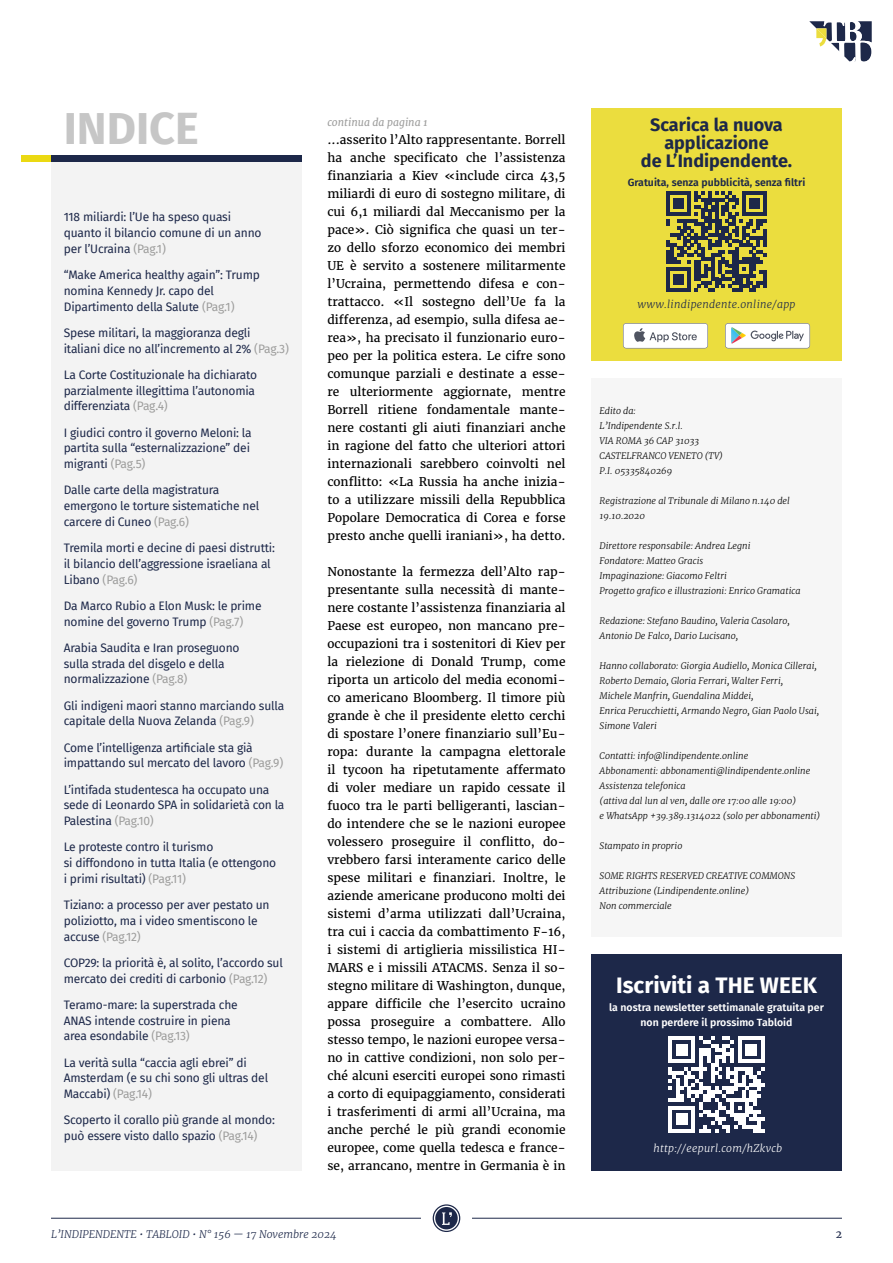
<style>
.page{position:relative;width:893px;height:1263px;background:#fff}
.page>*{position:absolute;margin:0;border:0;box-sizing:border-box;transform-origin:0 0}
.t1{font:700 45px "Fira Sans";color:#c6c6c6}
.t2{font:700 22.5px "Fira Sans";color:#fff}
.t3{font:700 18px/18px "Fira Sans";color:#1d2849;text-align:center}
.t4{font:12px/18px "Merriweather";color:#000;text-align:justify}
.t5{font:12px/15.8px "Fira Sans";letter-spacing:-.015em;color:#1d2849}
.t6{font:600 10.5px/15px "Fira Sans";color:#fff;text-align:center}
.t7{font:italic 300 10.5px "Merriweather";color:#1d2849}
.t8{font:600 10.5px "Fira Sans";color:#1d2849}
.t9{font:italic 300 10.5px "Merriweather";letter-spacing:.025em;color:#1d2849}
.t10{font:italic 300 10.5px "Merriweather";letter-spacing:.025em;color:#fff}
.t11{font:italic 10.5px "Merriweather";color:#9d9d9c}
.t12{font:10.5px "Merriweather";color:#1d2849}
.t13{font:italic 300 9px/15px "Merriweather";color:#000}
.s1{color:#9d9d9c}
</style>
<div class="page">
<hr style="left:51px;top:1218px;width:370px;height:1px;background:#1d2849">
<hr style="left:472px;top:1218px;width:370px;height:1px;background:#1d2849">
<svg style="left:433px;top:1204px;width:27px;height:28px"></svg>
<svg style="left:809px;top:21px;width:63px;height:41px"></svg>
<div style="left:21px;top:156px;width:30px;height:6px;background:#ebd912"></div>
<div style="left:51px;top:156px;width:251px;height:6px;background:#1d2849"></div>
<div style="left:51px;top:162px;width:251px;height:1008px;background:#f3f3f3"></div>
<div style="left:591px;top:954px;width:251px;height:216px;background:#1d2849"></div>
<svg style="left:668px;top:1036px;width:97px;height:97px"></svg>
<div style="left:591px;top:108px;width:251px;height:252px;background:#ebdd3e"></div>
<svg style="left:666px;top:191px;width:100px;height:100px"></svg>
<hr style="left:763px;top:271px;width:3px;height:17px;background:#1d2849">
<svg style="left:623px;top:323px;width:85px;height:25px;background:#e5e6e6"></svg>
<svg style="left:725px;top:323px;width:85px;height:25px;background:#e4e6e5"></svg>
<div style="left:591px;top:378px;width:251px;height:558px;background:#f6f6f6"></div>
<h1 class="t1" style="left:64px;top:90px;width:137px">INDICE</h1>
<p class="t5" style="left:64px;top:209px;width:199px">118 miliardi: l’Ue ha speso quasi quanto il bilancio comune di un anno per l’Ucraina <span class="s1">(Pag.1)</span></p>
<p class="t5" style="left:64px;top:267px;width:198px">“Make America healthy again”: Trump nomina Kennedy Jr. capo del<br>Dipartimento della Salute <span class="s1">(Pag.1)</span></p>
<p class="t5" style="left:64px;top:324px;width:227px">Spese militari, la maggioranza degli italiani dice no all’incremento al 2% <span class="s1">(Pag.3)</span></p>
<p class="t5" style="left:64px;top:366px;width:195px">La Corte Costituzionale ha dichiarato parzialmente illegittima l’autonomia differenziata <span class="s1">(Pag.4)</span></p>
<p class="t5" style="left:64px;top:424px;width:189px">I giudici contro il governo Meloni: la partita sulla “esternalizzazione” dei migranti <span class="s1">(Pag.5)</span></p>
<p class="t5" style="left:64px;top:482px;width:197px">Dalle carte della magistratura emergono le torture sistematiche nel carcere di Cuneo <span class="s1">(Pag.6)</span></p>
<p class="t5" style="left:64px;top:540px;width:213px">Tremila morti e decine di paesi distrutti: il bilancio dell’aggressione israeliana al<br>Libano <span class="s1">(Pag.6)</span></p>
<p class="t5" style="left:64px;top:597px;width:199px">Da Marco Rubio a Elon Musk: le prime nomine del governo Trump <span class="s1">(Pag.7)</span></p>
<p class="t5" style="left:64px;top:639px;width:177px">Arabia Saudita e Iran proseguono sulla strada del disgelo e della normalizzazione <span class="s1">(Pag.8)</span></p>
<p class="t5" style="left:64px;top:697px;width:222px">Gli indigeni maori stanno marciando sulla capitale della Nuova Zelanda <span class="s1">(Pag.9)</span></p>
<p class="t5" style="left:64px;top:739px;width:221px">Come l’intelligenza artificiale sta già impattando sul mercato del lavoro <span class="s1">(Pag.9)</span></p>
<p class="t5" style="left:64px;top:781px;width:222px">L’intifada studentesca ha occupato una sede di Leonardo SPA in solidarietà con la<br>Palestina <span class="s1">(Pag.10)</span></p>
<p class="t5" style="left:64px;top:839px;width:214px">Le proteste contro il turismo<br>si diffondono in tutta Italia (e ottengono i primi risultati) <span class="s1">(Pag.11)</span></p>
<p class="t5" style="left:64px;top:897px;width:207px">Tiziano: a processo per aver pestato un poliziotto, ma i video smentiscono le accuse <span class="s1">(Pag.12)</span></p>
<p class="t5" style="left:64px;top:954px;width:221px">COP29: la priorità è, al solito, l’accordo sul mercato dei crediti di carbonio <span class="s1">(Pag.12)</span></p>
<p class="t5" style="left:64px;top:996px;width:175px">Teramo-mare: la superstrada che<br>ANAS intende costruire in piena area esondabile <span class="s1">(Pag.13)</span></p>
<p class="t5" style="left:64px;top:1054px;width:206px">La verità sulla “caccia agli ebrei” di<br>Amsterdam (e su chi sono gli ultras del<br>Maccabi) <span class="s1">(Pag.14)</span></p>
<p class="t5" style="left:64px;top:1112px;width:213px">Scoperto il corallo più grande al mondo: può essere visto dallo spazio <span class="s1">(Pag.14)</span></p>
<p class="t11" style="left:327px;top:116px;width:102px">continua da pagina 1</p>
<p class="t4" style="left:327px;top:131px;width:240px">...asserito l’Alto rappresentante. Borrell ha anche specificato che l’assistenza finanziaria a Kiev «include circa 43,5 miliardi di euro di sostegno militare, di cui 6,1 miliardi dal Meccanismo per la pace». Ciò significa che quasi un ter&shy;zo dello sforzo economico dei membri UE è servito a sostenere militarmente l’Ucraina, permettendo difesa e con&shy;trattacco. «Il sostegno dell’Ue fa la differenza, ad esempio, sulla difesa ae&shy;rea», ha precisato il funzionario euro&shy;peo per la politica estera. Le cifre sono comunque parziali e destinate a esse&shy;re ulteriormente aggiornate, mentre Borrell ritiene fondamentale mante&shy;nere costanti gli aiuti finanziari anche in ragione del fatto che ulteriori attori internazionali sarebbero coinvolti nel conflitto: «La Russia ha anche inizia&shy;to a utilizzare missili della Repubblica Popolare Democratica di Corea e forse presto anche quelli iraniani», ha detto.</p>
<p class="t4" style="left:327px;top:563px;width:240px">Nonostante la fermezza dell’Alto rap&shy;presentante sulla necessità di mante&shy;nere costante l’assistenza finanziaria al Paese est europeo, non mancano pre&shy;occupazioni tra i sostenitori di Kiev per la rielezione di Donald Trump, come riporta un articolo del media economi&shy;co americano Bloomberg. Il timore più grande è che il presidente eletto cerchi di spostare l’onere finanziario sull’Eu&shy;ropa: durante la campagna elettorale il tycoon ha ripetutamente affermato di voler mediare un rapido cessate il fuoco tra le parti belligeranti, lascian&shy;do intendere che se le nazioni europee volessero proseguire il conflitto, do&shy;vrebbero farsi interamente carico delle spese militari e finanziari. Inoltre, le aziende americane producono molti dei sistemi d’arma utilizzati dall’Ucraina, tra cui i caccia da combattimento F-16, i sistemi di artiglieria missilistica HI-MARS e i missili ATACMS. Senza il so&shy;stegno militare di Washington, dunque, appare difficile che l’esercito ucraino possa proseguire a combattere. Allo stesso tempo, le nazioni europee versa&shy;no in cattive condizioni, non solo per&shy;ché alcuni eserciti europei sono rimasti a corto di equipaggiamento, considerati i trasferimenti di armi all’Ucraina, ma anche perché le più grandi economie europee, come quella tedesca e france&shy;se, arrancano, mentre in Germania è in</p>
<h3 class="t3" style="left:641px;top:115px;width:153px">Scarica la nuova applicazione<br>de L’Indipendente.</h3>
<p class="t8" style="left:628px;top:173px;width:179px">Gratuita, senza pubblicità, senza filtri</p>
<p class="t9" style="left:637px;top:298px;width:160px">www.lindipendente.online/app</p>
<p class="t13" style="left:600px;top:403px;width:125px">Edito da:<br>L’Indipendente S.r.l.<br>VIA ROMA 36 CAP 31033<br>CASTELFRANCO VENETO (TV)<br>P.I. 05335840269</p>
<p class="t13" style="left:600px;top:493px;width:192px">Registrazione al Tribunale di Milano n.140 del<br>19.10.2020</p>
<p class="t13" style="left:600px;top:538px;width:202px">Direttore responsabile: Andrea Legni<br>Fondatore: Matteo Gracis<br>Impaginazione: Giacomo Feltri<br>Progetto grafico e illustrazioni: Enrico Gramatica</p>
<p class="t13" style="left:600px;top:613px;width:192px">Redazione: Stefano Baudino, Valeria Casolaro,<br>Antonio De Falco, Dario Lucisano,</p>
<p class="t13" style="left:600px;top:658px;width:221px">Hanno collaborato: Giorgia Audiello, Monica Cillerai, Roberto Demaio, Gloria Ferrari, Walter Ferri,<br>Michele Manfrin, Guendalina Middei,<br>Enrica Perucchietti, Armando Negro, Gian Paolo Usai, Simone Valeri</p>
<p class="t13" style="left:600px;top:748px;width:222px">Contatti: info@lindipendente.online<br>Abbonamenti: abbonamenti@lindipendente.online Assistenza telefonica<br>(attiva dal lun al ven, dalle ore 17:00 alle 19:00)<br>e WhatsApp +39.389.1314022 (solo per abbonamenti)</p>
<p class="t13" style="left:600px;top:838px;width:84px">Stampato in proprio</p>
<p class="t13" style="left:600px;top:868px;width:197px">SOME RIGHTS RESERVED CREATIVE COMMONS<br>Attribuzione (Lindipendente.online)<br>Non commerciale</p>
<h2 class="t2" style="left:616px;top:966px;width:202px">Iscriviti a THE WEEK</h2>
<p class="t6" style="left:609px;top:999px;width:216px">la nostra newsletter settimanale gratuita per non perdere il prossimo Tabloid</p>
<p class="t10" style="left:653px;top:1142px;width:130px">http://eepurl.com/hZkvcb</p>
<p class="t7" style="left:51px;top:1227px;width:287px">L’INDIPENDENTE • TABLOID • N° 156 — 17 Novembre 2024</p>
<p class="t12" style="left:836px;top:1227px;width:8px">2</p>
</div>
